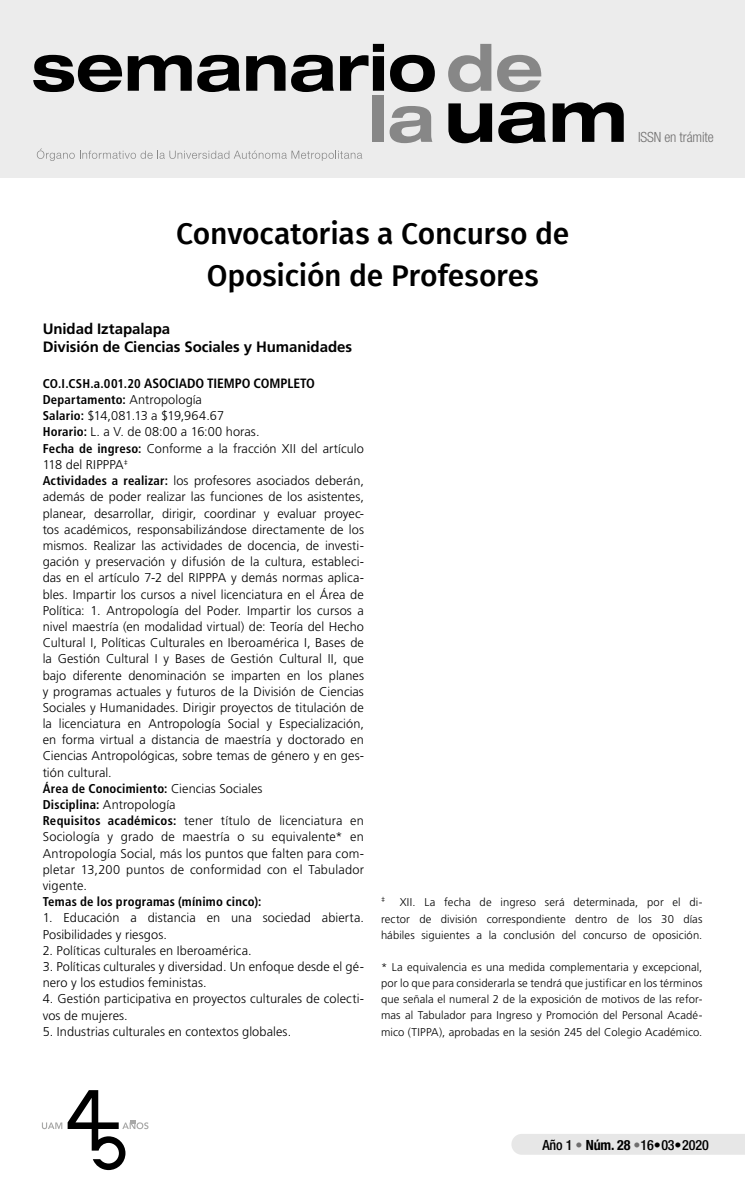
<style>
.page{position:relative;width:745px;height:1191px;background:#fff}
.page>*{position:absolute;margin:0;border:0;box-sizing:border-box;transform-origin:0 0}
.t1{font:500 30px/42px "Fira Sans";letter-spacing:-.005em;color:#000;text-align:center}
.t2{font:700 15px/18px "Frutiger LT Std";letter-spacing:-.005em;color:#000}
.t3{font:500 condensed 14.1px "Helvetica Neue LT Std";letter-spacing:-.01em;color:#000}
.t4{font:300 condensed 14.1px "Helvetica Neue LT Std";letter-spacing:-.01em;color:#706f6f}
.t5{font:700 condensed 13.5px "Frutiger LT Std";letter-spacing:-.005em;color:#000}
.t6{font:300 12.75px/16.2px "Frutiger LT Std";letter-spacing:.005em;color:#000}
.t7{font:700 condensed 12.75px "Frutiger LT Std";letter-spacing:.015em;color:#000}
.t8{font:300 11.25px/16px "Frutiger LT Std";letter-spacing:.01em;color:#000;text-align:justify}
.t9{font:300 7.5px "Frutiger LT Std";color:#000}
.s1{font-size:12.75px}
.s2{font-weight:700;font-stretch:condensed}
.s3{color:#706f6f}
.s4{font-weight:700}
</style>
<div class="page">
<div style="left:0;top:0;width:744px;height:177px;background:#e9e9e9"></div>
<div style="left:372px;top:95px;width:12px;height:47px;background:#878787"></div>
<svg style="left:389px;top:106px;width:43px;height:37px"></svg>
<svg style="left:448px;top:103px;width:44px;height:40px"></svg>
<svg style="left:498px;top:102px;width:47px;height:41px"></svg>
<svg style="left:552px;top:102px;width:71px;height:40px"></svg>
<svg style="left:33px;top:55px;width:89px;height:37px"></svg>
<svg style="left:128px;top:55px;width:63px;height:36px"></svg>
<svg style="left:197px;top:55px;width:43px;height:37px"></svg>
<svg style="left:246px;top:55px;width:39px;height:36px"></svg>
<svg style="left:291px;top:55px;width:43px;height:37px"></svg>
<svg style="left:340px;top:44px;width:44px;height:47px"></svg>
<svg style="left:390px;top:55px;width:44px;height:37px"></svg>
<svg style="left:448px;top:44px;width:93px;height:48px"></svg>
<div style="left:511px;top:1134px;width:233px;height:20px;background:#e7e7e7"></div>
<svg style="left:42px;top:1122px;width:20px;height:7px"></svg>
<svg style="left:68px;top:1090px;width:80px;height:80px"></svg>
<svg style="left:37px;top:148px;width:325px;height:13px"></svg>
<h1 class="t1" style="left:176px;top:211px;width:394px">Convocatorias a Concurso de<br>Oposición de Profesores</h1>
<p class="t4" style="left:637px;top:129px;width:77px">ISSN en trámite</p>
<p class="t2" style="left:43px;top:320px;width:311px">Unidad Iztapalapa<br>División de Ciencias Sociales y Humanidades</p>
<p class="t5" style="left:43px;top:375px;width:274px"><span class="s1">CO.I.CSH.a.001.20</span> ASOCIADO TIEMPO COMPLETO</p>
<p class="t6" style="left:43px;top:392px;width:322px"><span class="s2">Departamento:</span> Antropología<br><span class="s2">Salario:</span> $14,081.13 a $19,964.67<br><span class="s2">Horario:</span> L. a V. de 08:00 a 16:00 horas.<br><span class="s2">Fecha de ingreso:</span> Conforme a la fracción XII del artículo 118 del RIPPPA<sup>‡<br></sup><span class="s2">Actividades a realizar:</span> los profesores asociados deberán, además de poder realizar las funciones de los asistentes, planear, desarrollar, dirigir, coordinar y evaluar proyec&shy;tos académicos, responsabilizándose directamente de los mismos. Realizar las actividades de docencia, de investi&shy;gación y preservación y difusión de la cultura, estableci&shy;das en el artículo 7-2 del RIPPPA y demás normas aplica&shy;bles. Impartir los cursos a nivel licenciatura en el Área de Política: 1. Antropología del Poder. Impartir los cursos a nivel maestría (en modalidad virtual) de: Teoría del Hecho Cultural I, Políticas Culturales en Iberoamérica I, Bases de la Gestión Cultural I y Bases de Gestión Cultural II, que bajo diferente denominación se imparten en los planes y programas actuales y futuros de la División de Ciencias Sociales y Humanidades. Dirigir proyectos de titulación de la licenciatura en Antropología Social y Especialización, en forma virtual a distancia de maestría y doctorado en Ciencias Antropológicas, sobre temas de género y en ges&shy;tión cultural.<br><span class="s2">Área de Conocimiento:</span> Ciencias Sociales<br><span class="s2">Disciplina:</span> Antropología<br><span class="s2">Requisitos académicos:</span> tener título de licenciatura en Sociología y grado de maestría o su equivalente* en Antropología Social, más los puntos que falten para com&shy;pletar 13,200 puntos de conformidad con el Tabulador vigente.</p>
<p class="t7" style="left:43px;top:894px;width:220px">Temas de los programas (mínimo cinco):</p>
<p class="t6" style="left:43px;top:910px;width:322px">1. Educación a distancia en una sociedad abierta.<br>Posibilidades y riesgos.</p>
<p class="t6" style="left:43px;top:942px;width:210px">2. Políticas culturales en Iberoamérica.</p>
<p class="t6" style="left:43px;top:958px;width:322px">3. Políticas culturales y diversidad. Un enfoque desde el gé&shy;nero y los estudios feministas.</p>
<p class="t6" style="left:43px;top:991px;width:322px">4. Gestión participativa en proyectos culturales de colecti&shy;vos de mujeres.</p>
<p class="t6" style="left:43px;top:1023px;width:250px">5. Industrias culturales en contextos globales.</p>
<p class="t9" style="left:381px;top:895px;width:6px">‡</p>
<p class="t8" style="left:381px;top:894px;width:323px;text-indent:19px">XII. La fecha de ingreso será determinada, por el di&shy;rector de división correspondiente dentro de los 30 días hábiles siguientes a la conclusión del concurso de oposición.</p>
<p class="t8" style="left:381px;top:959px;width:323px">* La equivalencia es una medida complementaria y excepcional, por lo que para considerarla se tendrá que justificar en los términos que señala el numeral 2 de la exposición de motivos de las refor&shy;mas al Tabulador para Ingreso y Promoción del Personal Acadé&shy;mico (TIPPA), aprobadas en la sesión 245 del Colegio Académico.</p>
<p class="t3" style="left:542px;top:1136px;width:168px">Año 1 <span class="s3">•</span> <span class="s4">Núm. 28</span> <span class="s3">•</span>16•03•2020</p>
</div>
